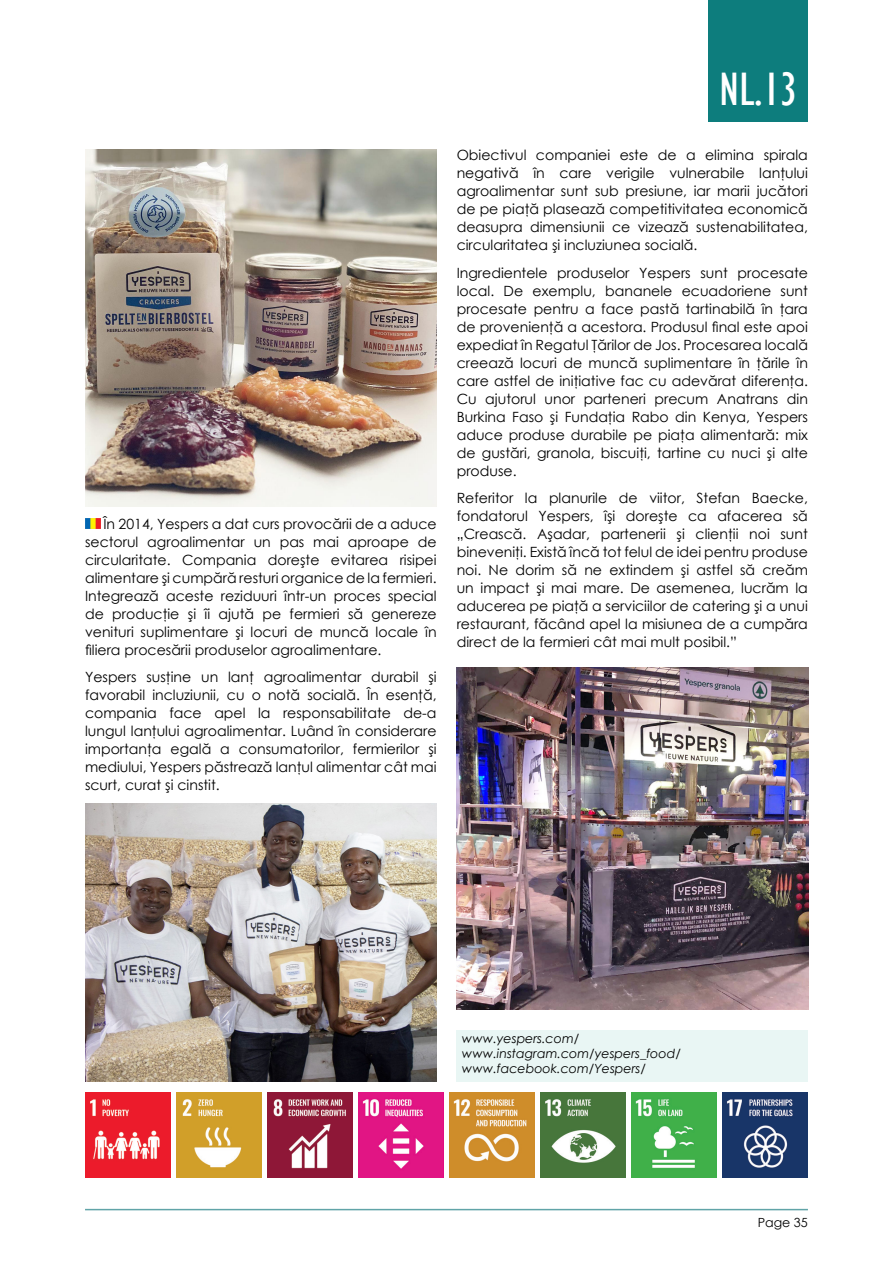
<style>
.page{position:relative;width:893px;height:1263px;background:#fff}
.page>*{position:absolute;margin:0;border:0;box-sizing:border-box;transform-origin:0 0}
.t1{font:condensed 48.15px "Gill Sans";color:#fff}
.Text_NL{font:14.1px/18px "Century Gothic";color:#000;text-align:justify}
.TEXT_CONTACTS{font:italic 12.6px "Century Gothic";color:#000}
.t2{font:12.6px "Century Gothic";color:#000}
</style>
<div class="page">
<hr style="left:85px;top:1209px;width:723px;height:1px;background:#61a4a8">
<img style="left:85px;top:804px;width:351px;height:277px">
<div style="left:708px;top:0;width:100px;height:121px;background:#0d7d7d"></div>
<img style="left:85px;top:150px;width:352px;height:356px">
<img style="left:85px;top:1093px;width:85px;height:85px">
<img style="left:267px;top:1093px;width:85px;height:85px">
<img style="left:176px;top:1093px;width:85px;height:85px">
<img style="left:358px;top:1093px;width:85px;height:85px">
<div style="left:457px;top:1030px;width:351px;height:51px;background:#e9f6f4"></div>
<img style="left:450px;top:1093px;width:84px;height:85px">
<img style="left:541px;top:1093px;width:85px;height:85px">
<img style="left:632px;top:1093px;width:85px;height:85px">
<img style="left:723px;top:1093px;width:85px;height:85px">
<img style="left:457px;top:668px;width:351px;height:341px">
<img style="left:85px;top:518px;width:15px;height:10px">
<p class="Text_NL" style="left:85px;top:514px;width:353px;text-indent:18px">În 2014, Yespers a dat curs provocării de a aduce sectorul agroalimentar un pas mai aproape de circularitate. Compania doreşte evitarea risipei alimentare şi cumpără resturi organice de la fermieri.<br>Integrează aceste reziduuri într-un proces special de producţie şi îi ajută pe fermieri să genereze venituri suplimentare şi locuri de muncă locale în filiera procesării produselor agroalimentare.</p>
<p class="Text_NL" style="left:85px;top:668px;width:353px">Yespers susţine un lanţ agroalimentar durabil şi favorabil incluziunii, cu o notă socială. În esenţă, compania face apel la responsabilitate de-a lungul lanţului agroalimentar. Luând în considerare importanţa egală a consumatorilor, fermierilor şi mediului, Yespers păstrează lanţul alimentar cât mai scurt, curat şi cinstit.</p>
<p class="t1" style="left:719px;top:61px;width:80px">NL.13</p>
<p class="Text_NL" style="left:457px;top:146px;width:353px">Obiectivul companiei este de a elimina spirala negativă în care verigile vulnerabile lanţului agroalimentar sunt sub presiune, iar marii jucători de pe piaţă plasează competitivitatea economică deasupra dimensiunii ce vizează sustenabilitatea, circularitatea şi incluziunea socială.</p>
<p class="Text_NL" style="left:457px;top:263px;width:353px">Ingredientele produselor Yespers sunt procesate local. De exemplu, bananele ecuadoriene sunt procesate pentru a face pastă tartinabilă în ţara de provenienţă a acestora. Produsul final este apoi expediat în Regatul Ţărilor de Jos. Procesarea locală creează locuri de muncă suplimentare în ţările în care astfel de iniţiative fac cu adevărat diferenţa.<br>Cu ajutorul unor parteneri precum Anatrans din Burkina Faso şi Fundaţia Rabo din Kenya, Yespers aduce produse durabile pe piaţa alimentară: mix de gustări, granola, biscuiţi, tartine cu nuci şi alte produse.</p>
<p class="Text_NL" style="left:457px;top:489px;width:353px">Referitor la planurile de viitor, Stefan Baecke, fondatorul Yespers, îşi doreşte ca afacerea să „Crească. Aşadar, partenerii şi clienţii noi sunt bineveniţi. Există încă tot felul de idei pentru produse noi. Ne dorim să ne extindem şi astfel să creăm un impact şi mai mare. De asemenea, lucrăm la aducerea pe piaţă a serviciilor de catering şi a unui restaurant, făcând apel la misiunea de a cumpăra direct de la fermieri cât mai mult posibil.”</p>
<p class="TEXT_CONTACTS" style="left:462px;top:1030px;width:119px">www.yespers.com/</p>
<p class="TEXT_CONTACTS" style="left:462px;top:1045px;width:220px">www.instagram.com/yespers_food/</p>
<p class="TEXT_CONTACTS" style="left:462px;top:1060px;width:185px">www.facebook.com/Yespers/</p>
<p class="t2" style="left:758px;top:1214px;width:52px">Page 35</p>
</div>
